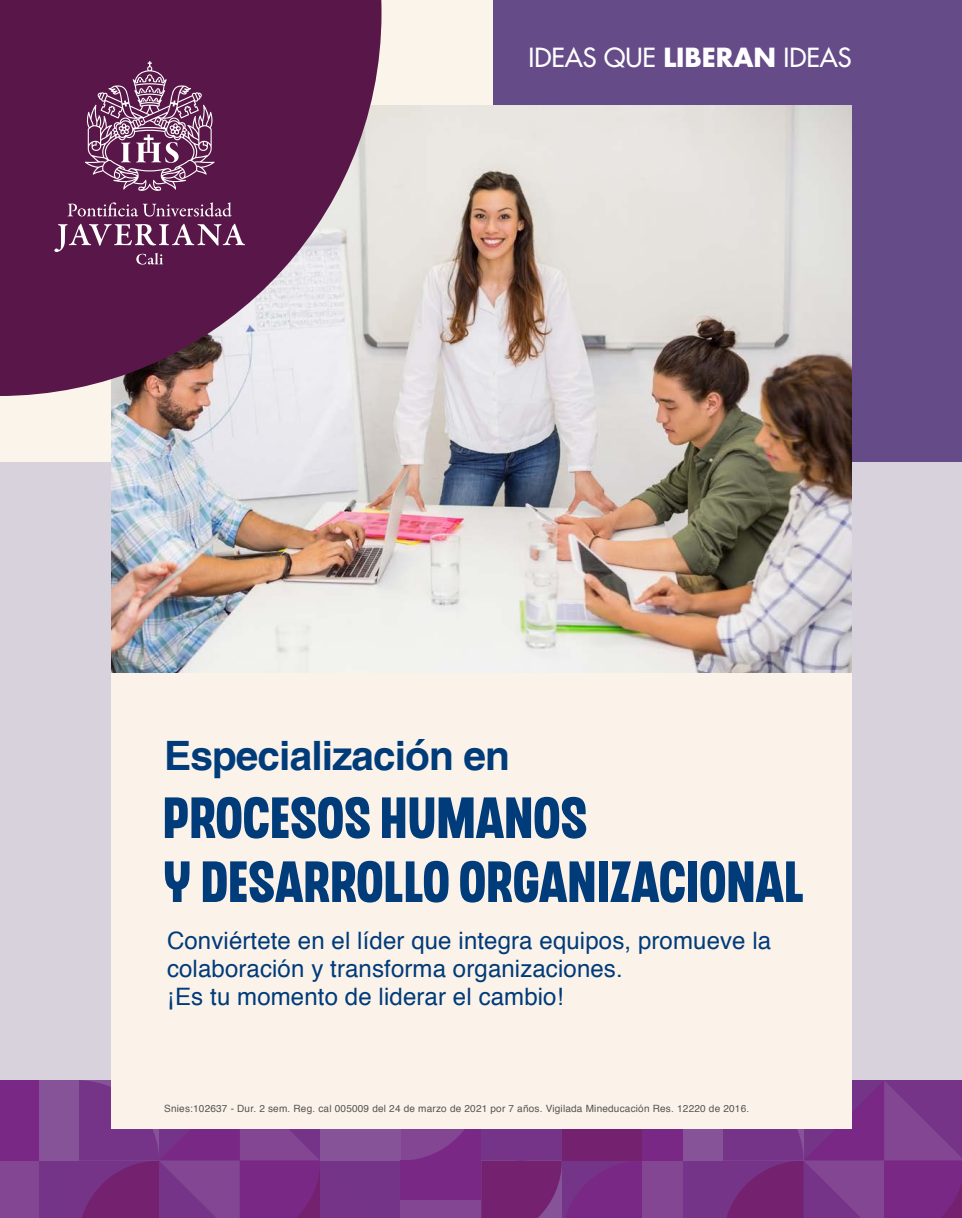
<style>
.page{position:relative;width:962px;height:1218px;background:#fff}
.page>*{position:absolute;margin:0;border:0;box-sizing:border-box;transform-origin:0 0}
.t1{font:58px/64px "CHEDROS";letter-spacing:.005em;color:#003b7a}
.t2{font:700 40.4px "Helvetica";letter-spacing:-.02em;color:#003b7a}
.t3{font:500 25.6px "Futura Std";color:#fff}
.t4{font:24px/28px "Helvetica";letter-spacing:.005em;color:#003b7a}
.t5{font:10px "Helvetica";letter-spacing:.02em;color:#535452}
.s1{font-weight:700}
</style>
<div class="page">
<div style="left:0;top:0;width:962px;height:772px;background:#fbf4ea"></div>
<div style="left:494px;top:0;width:468px;height:804px;background:#654b88"></div>
<div style="left:0;top:462px;width:962px;height:756px;background:#d7d2db"></div>
<div style="left:38px;top:1161px;width:40px;height:57px;background:#743488"></div>
<div style="left:0;top:1161px;width:38px;height:57px;background:#834693"></div>
<div style="left:38px;top:1080px;width:40px;height:81px;background:#875398"></div>
<div style="left:0;top:1080px;width:38px;height:81px;background:#792985"></div>
<svg style="left:78px;top:1080px;width:564px;height:138px"></svg>
<div style="left:683px;top:1161px;width:40px;height:57px;background:#743488"></div>
<div style="left:642px;top:1161px;width:41px;height:57px;background:#834693"></div>
<svg style="left:723px;top:1080px;width:239px;height:138px"></svg>
<div style="left:683px;top:1080px;width:40px;height:81px;background:#875398"></div>
<div style="left:642px;top:1080px;width:41px;height:81px;background:#792985"></div>
<img style="left:112px;top:106px;width:740px;height:568px">
<div style="left:112px;top:674px;width:740px;height:455px;background:#fbf3ea"></div>
<svg style="left:0;top:0;width:382px;height:396px;fill:#591648"></svg>
<svg style="left:54px;top:61px;width:191px;height:204px"></svg>
<p class="t3" style="left:528px;top:41px;width:325px">IDEAS QUE <span class="s1">LIBERAN</span> IDEAS</p>
<h2 class="t2" style="left:164px;top:731px;width:347px">Especialización en</h2>
<h1 class="t1" style="left:163px;top:784px;width:643px">PROCESOS HUMANOS<br>Y DESARROLLO ORGANIZACIONAL</h1>
<p class="t4" style="left:167px;top:927px;width:606px">Conviértete en el líder que integra equipos, promueve la colaboración y transforma organizaciones.<br>¡Es tu momento de liderar el cambio!</p>
<p class="t5" style="left:164px;top:1101px;width:587px">Snies:102637 - Dur. 2 sem. Reg. cal 005009 del 24 de marzo de 2021 por 7 años. Vigilada Mineducación Res. 12220 de 2016.</p>
</div>
